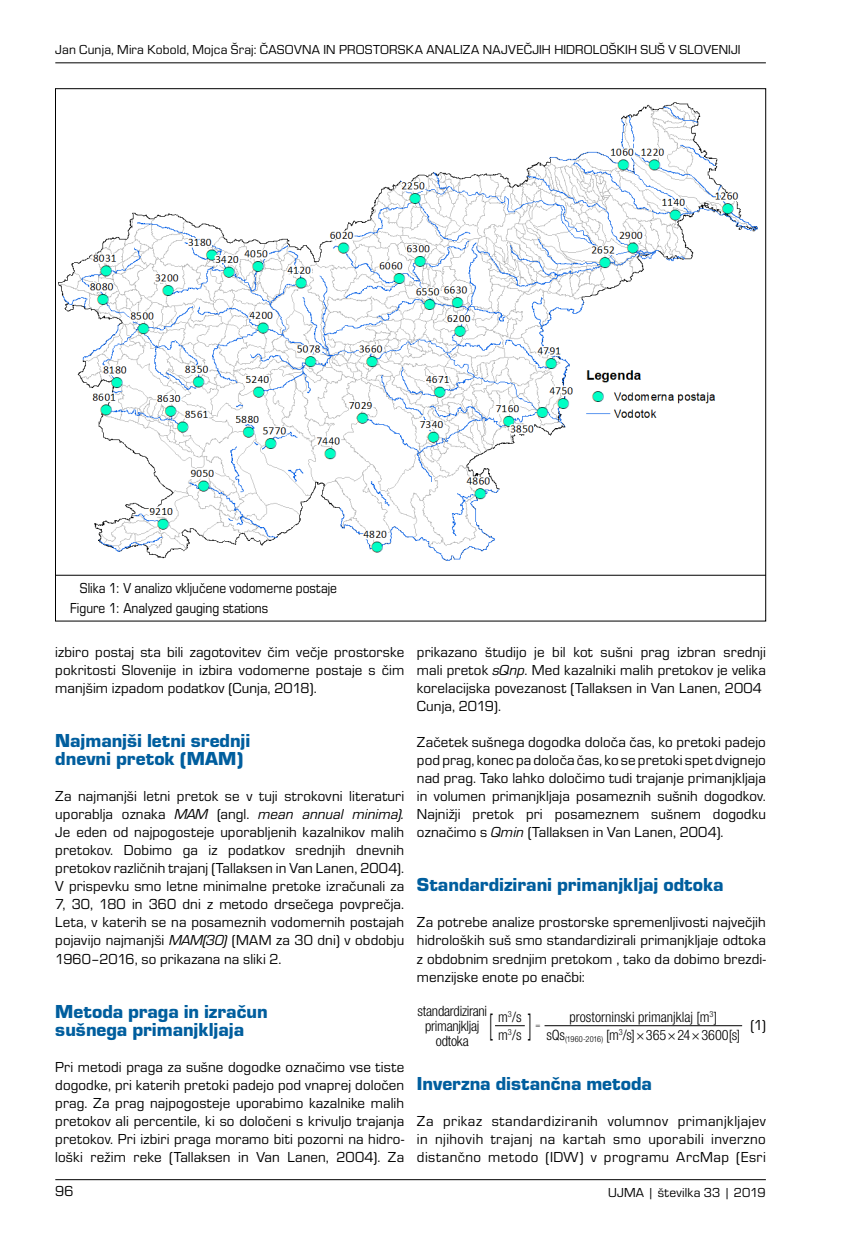
<style>
.page{position:relative;width:851px;height:1234px;background:#fff}
.page>*{position:absolute;margin:0;border:0;box-sizing:border-box;transform-origin:0 0}
.t1{font:300 condensed 30px "Helvetica Neue LT Pro";color:#000;scale:.5 1}
.t2{font:900 19.5px/18px "Eurostile";color:#005e9e}
.t3{font:15px/18px "Eurostile";letter-spacing:.005em;color:#000;text-align:justify}
.t4{font:15px/20px "Eurostile";letter-spacing:.005em;color:#000;scale:.9 1}
.t5{font:300 condensed 14.25px/15px "Helvetica Neue LT Pro";letter-spacing:-.01em;color:#000;text-align:center}
.t6{font:13.5px "Eurostile";letter-spacing:.015em;color:#000}
.t7{font:300 condensed 8.25px "Helvetica Neue LT Pro";color:#000}
.s1{font-style:italic}
</style>
<div class="page">
<hr style="left:55px;top:1178px;width:710px;height:1px;background:#000">
<hr style="left:55px;top:62px;width:710px;height:1px;background:#000">
<svg style="left:495px;top:1025px;width:29px;height:1px"></svg>
<hr style="left:544px;top:1025px;width:198px;height:1px;background:#000">
<img style="left:57px;top:102px;width:706px;height:473px">
<hr style="left:55px;top:575px;width:710px;height:1px;background:#000">
<p class="t6" style="left:55px;top:42px;width:686px">Jan Cunja, Mira Kobold, Mojca Šraj: ČASOVNA IN PROSTORSKA ANALIZA NAJVEČJIH HIDROLOŠKIH SUŠ V SLOVENIJI</p>
<p class="t4" style="left:70px;top:578px;width:298px;text-indent:10px">Slika 1: V analizo vključene vodomerne postaje<br>Figure 1: Analyzed gauging stations</p>
<p class="t3" style="left:55px;top:643px;width:350px">izbiro postaj sta bili zagotovitev čim večje prostorske pokritosti Slovenije in izbira vodomerne postaje s čim manjšim izpadom podatkov (Cunja, 2018).</p>
<h2 class="t2" style="left:55px;top:732px;width:197px">Najmanjši letni srednji dnevni pretok (MAM)</h2>
<p class="t3" style="left:55px;top:787px;width:350px">Za najmanjši letni pretok se v tuji strokovni literaturi uporablja oznaka <span class="s1">MAM</span> (angl. <span class="s1">mean annual minima).<br></span>Je eden od najpogosteje uporabljenih kazalnikov malih pretokov. Dobimo ga iz podatkov srednjih dnevnih pretokov različnih trajanj (Tallaksen in Van Lanen, 2004).<br>V prispevku smo letne minimalne pretoke izračunali za 7, 30, 180 in 360 dni z metodo drsečega povprečja.<br>Leta, v katerih se na posameznih vodomernih postajah pojavijo najmanjši <span class="s1">MAM(30)</span> (MAM za 30 dni) v obdobju 1960–2016, so prikazana na sliki 2.</p>
<h2 class="t2" style="left:55px;top:1002px;width:214px">Metoda praga in izračun sušnega primanjkljaja</h2>
<p class="t3" style="left:55px;top:1057px;width:350px">Pri metodi praga za sušne dogodke označimo vse tiste dogodke, pri katerih pretoki padejo pod vnaprej določen prag. Za prag najpogosteje uporabimo kazalnike malih pretokov ali percentile, ki so določeni s krivuljo trajanja pretokov. Pri izbiri praga moramo biti pozorni na hidro&shy;loški režim reke (Tallaksen in Van Lanen, 2004). Za</p>
<p class="t3" style="left:417px;top:643px;width:350px">prikazano študijo je bil kot sušni prag izbran srednji mali pretok <span class="s1">sQnp</span>. Med kazalniki malih pretokov je velika korelacijska povezanost (Tallaksen in Van Lanen, 2004; Cunja, 2019).</p>
<p class="t3" style="left:417px;top:733px;width:350px">Začetek sušnega dogodka določa čas, ko pretoki padejo pod prag, konec pa določa čas, ko se pretoki spet dvignejo nad prag. Tako lahko določimo tudi trajanje primanjkljaja in volumen primanjkljaja posameznih sušnih dogodkov.<br>Najnižji pretok pri posameznem sušnem dogodku označimo s <span class="s1">Qmin</span> (Tallaksen in Van Lanen, 2004).</p>
<h2 class="t2" style="left:417px;top:876px;width:308px">Standardizirani primanjkljaj odtoka</h2>
<p class="t3" style="left:417px;top:913px;width:350px">Za potrebe analize prostorske spremenljivosti največjih hidroloških suš smo standardizirali primanjkljaje odtoka z obdobnim srednjim pretokom , tako da dobimo brezdi&shy;menzijske enote po enačbi:</p>
<p class="t5" style="left:417px;top:1003px;width:71px">standardizirani primanjkljaj odtoka</p>
<p class="t5" style="left:498px;top:1008px;width:25px">m<sup>3</sup>/s</p>
<p class="t5" style="left:569px;top:1008px;width:149px">prostorninski primanjklaj [m<sup>3</sup>]</p>
<p class="t5" style="left:498px;top:1027px;width:25px">m<sup>3</sup>/s</p>
<p class="t5" style="left:546px;top:1027px;width:195px">sQs<sub>(1960-2016)</sub> [m<sup>3</sup>/s]×365×24×3600[s]</p>
<h1 class="t1" style="left:489px;top:1007px;width:87px">[ ]</h1>
<p class="t3" style="left:750px;top:1016px;width:17px">(1)</p>
<h2 class="t2" style="left:417px;top:1074px;width:236px">Inverzna distančna metoda</h2>
<p class="t3" style="left:417px;top:1111px;width:350px">Za prikaz standardiziranih volumnov primanjkljajev in njihovih trajanj na kartah smo uporabili inverzno distančno metodo (IDW) v programu ArcMap (Esri</p>
<p class="t7" style="left:535px;top:1020px;width:6px">=</p>
<p class="t3" style="left:55px;top:1182px;width:20px">96</p>
<p class="t6" style="left:608px;top:1184px;width:159px">UJMA | številka 33 | 2019</p>
</div>
